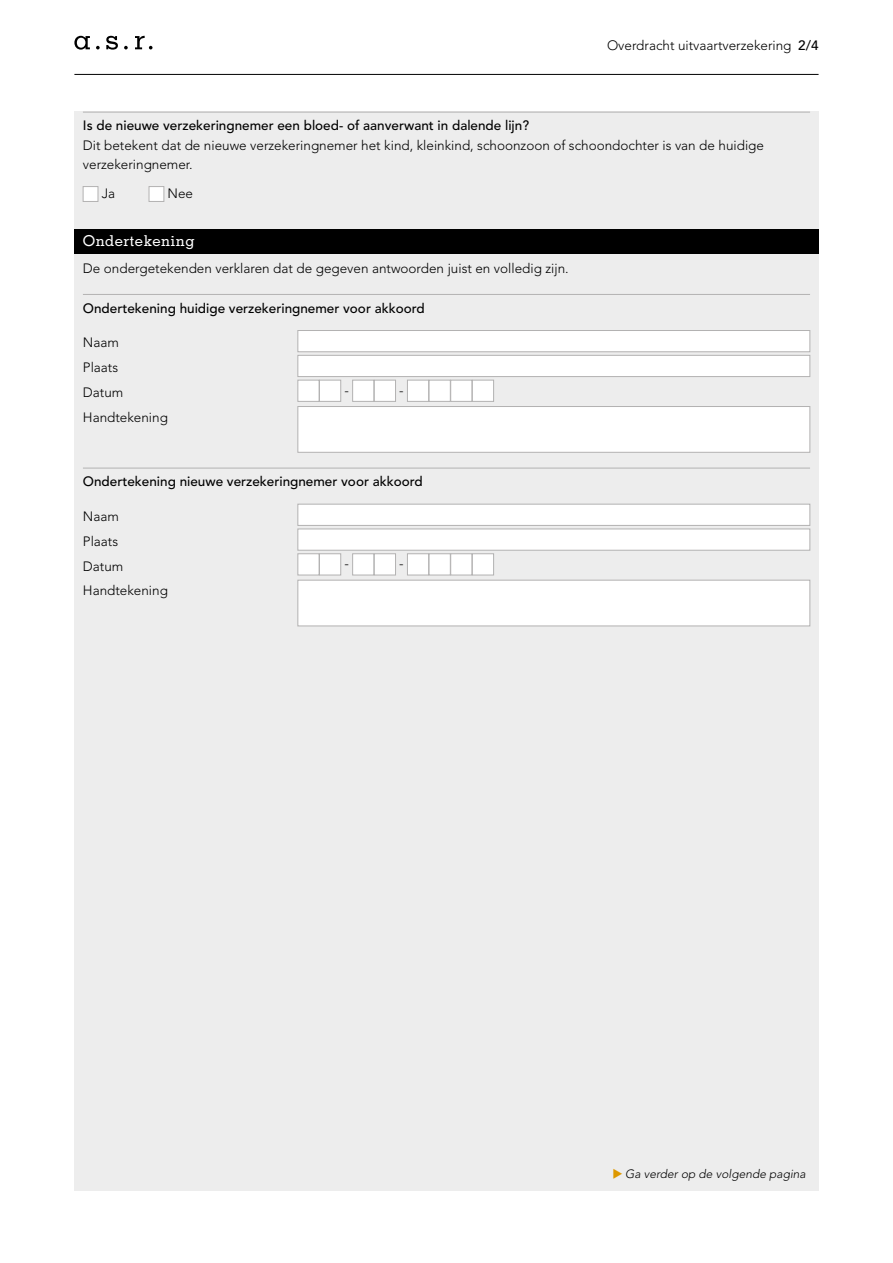
<style>
.page{position:relative;width:893px;height:1263px;background:#fff}
.page>*{position:absolute;margin:0;border:0;box-sizing:border-box;transform-origin:0 0}
.t1{font:500 15px "Memphis LT Std";letter-spacing:.025em;color:#fff}
.t2{font:300 13.5px/24.8px "Avenir LT Std";color:#000}
.t3{font:500 13.5px "Avenir LT Std";color:#000}
.t4{font:italic 300 12px "Avenir LT Std";color:#000}
.s1{font-weight:500}
</style>
<div class="page">
<hr style="left:74px;top:74px;width:745px;height:1px;background:#000">
<svg style="left:124px;top:46px;width:4px;height:3px"></svg>
<svg style="left:135px;top:36px;width:18px;height:13px"></svg>
<svg style="left:96px;top:46px;width:4px;height:3px"></svg>
<svg style="left:74px;top:36px;width:16px;height:14px"></svg>
<svg style="left:106px;top:36px;width:12px;height:14px"></svg>
<div style="left:74px;top:112px;width:745px;height:1079px;background:#ededed"></div>
<hr style="left:83px;top:112px;width:727px;height:1px;background:#b3b2b2">
<div style="left:74px;top:229px;width:745px;height:24px;background:#000"></div>
<hr style="left:83px;top:294px;width:727px;height:1px;background:#b3b2b2">
<hr style="left:83px;top:468px;width:727px;height:1px;background:#b3b2b2">
<div style="left:83px;top:186px;width:15px;height:16px;background:#fff;border:1px solid #b3b2b2"></div>
<div style="left:149px;top:186px;width:15px;height:16px;background:#fff;border:1px solid #b3b2b2"></div>
<div style="left:298px;top:330px;width:512px;height:22px;background:#fff;border:1px solid #b3b2b2"></div>
<div style="left:298px;top:355px;width:512px;height:22px;background:#fff;border:1px solid #b3b2b2"></div>
<div style="left:298px;top:380px;width:21px;height:22px;background:#fff;border:1px solid #b3b2b2"></div>
<div style="left:319px;top:380px;width:22px;height:22px;background:#fff;border:1px solid #b3b2b2"></div>
<div style="left:352px;top:380px;width:22px;height:22px;background:#fff;border:1px solid #b3b2b2"></div>
<div style="left:374px;top:380px;width:22px;height:22px;background:#fff;border:1px solid #b3b2b2"></div>
<div style="left:407px;top:380px;width:22px;height:22px;background:#fff;border:1px solid #b3b2b2"></div>
<div style="left:429px;top:380px;width:21px;height:22px;background:#fff;border:1px solid #b3b2b2"></div>
<div style="left:450px;top:380px;width:22px;height:22px;background:#fff;border:1px solid #b3b2b2"></div>
<div style="left:472px;top:380px;width:22px;height:22px;background:#fff;border:1px solid #b3b2b2"></div>
<div style="left:298px;top:406px;width:512px;height:46px;background:#fff;border:1px solid #b3b2b2"></div>
<div style="left:298px;top:504px;width:512px;height:22px;background:#fff;border:1px solid #b3b2b2"></div>
<div style="left:298px;top:529px;width:512px;height:21px;background:#fff;border:1px solid #b3b2b2"></div>
<div style="left:298px;top:554px;width:21px;height:21px;background:#fff;border:1px solid #b3b2b2"></div>
<div style="left:319px;top:554px;width:22px;height:21px;background:#fff;border:1px solid #b3b2b2"></div>
<div style="left:352px;top:554px;width:22px;height:21px;background:#fff;border:1px solid #b3b2b2"></div>
<div style="left:374px;top:554px;width:22px;height:21px;background:#fff;border:1px solid #b3b2b2"></div>
<div style="left:407px;top:554px;width:22px;height:21px;background:#fff;border:1px solid #b3b2b2"></div>
<div style="left:429px;top:554px;width:21px;height:21px;background:#fff;border:1px solid #b3b2b2"></div>
<div style="left:450px;top:554px;width:22px;height:21px;background:#fff;border:1px solid #b3b2b2"></div>
<div style="left:472px;top:554px;width:22px;height:21px;background:#fff;border:1px solid #b3b2b2"></div>
<div style="left:298px;top:580px;width:512px;height:46px;background:#fff;border:1px solid #b3b2b2"></div>
<p class="t2" style="left:607px;top:33px;width:213px">Overdracht uitvaartverzekering <span class="s1">2/4</span></p>
<p class="t3" style="left:83px;top:118px;width:448px">Is de nieuwe verzekeringnemer een bloed- of aanverwant in dalende lijn?</p>
<p class="t2" style="left:83px;top:135px;width:683px;line-height:19.5px">Dit betekent dat de nieuwe verzekeringnemer het kind, kleinkind, schoonzoon of schoondochter is van de huidige verzekeringnemer.</p>
<p class="t2" style="left:102px;top:181px;width:15px">Ja</p>
<p class="t2" style="left:168px;top:181px;width:27px">Nee</p>
<p class="t1" style="left:83px;top:231px;width:113px">Ondertekening</p>
<p class="t2" style="left:83px;top:256px;width:487px">De ondergetekenden verklaren dat de gegeven antwoorden juist en volledig zijn.</p>
<p class="t3" style="left:83px;top:300px;width:343px">Ondertekening huidige verzekeringnemer voor akkoord</p>
<p class="t2" style="left:83px;top:330px;width:42px">Naam<br>Plaats<br>Datum</p>
<p class="t2" style="left:344px;top:378px;width:6px">-</p>
<p class="t2" style="left:399px;top:378px;width:6px">-</p>
<p class="t2" style="left:83px;top:405px;width:87px">Handtekening</p>
<p class="t3" style="left:83px;top:474px;width:341px">Ondertekening nieuwe verzekeringnemer voor akkoord</p>
<p class="t2" style="left:83px;top:504px;width:42px">Naam<br>Plaats<br>Datum</p>
<p class="t2" style="left:344px;top:551px;width:6px">-</p>
<p class="t2" style="left:399px;top:551px;width:6px">-</p>
<p class="t2" style="left:83px;top:578px;width:87px">Handtekening</p>
<p class="t4" style="left:625px;top:1167px;width:182px">Ga verder op de volgende pagina</p>
</div>
